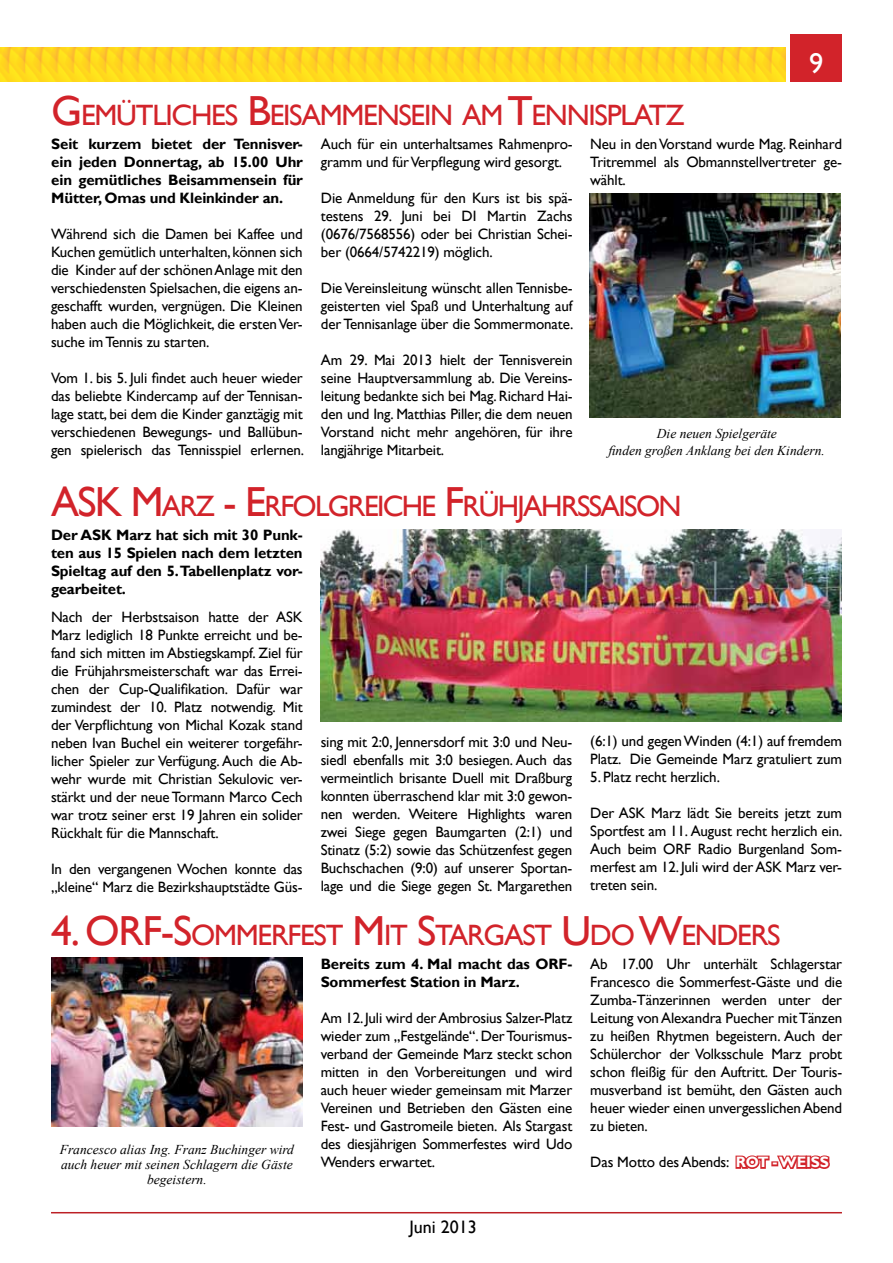
<style>
.page{position:relative;width:893px;height:1263px;background:#fff}
.page>*{position:absolute;margin:0;border:0;box-sizing:border-box;transform-origin:0 0}
.t1{font:29.4px "Gill Sans";letter-spacing:-.045em;color:#d2232a}
.t2{font:28.5px "Gill Sans";color:#fff}
.t3{font:18px "Gill Sans";color:#000}
.t4{font:15px/18px "Gill Sans";letter-spacing:-.01em;color:#000;text-align:justify}
.t5{font:700 15px/18px "Gill Sans";letter-spacing:-.01em;color:#000;text-align:justify}
.t6{font:italic 13.5px/15px "Times New Roman";color:#000;text-align:center}
.s1{font-size:42px}
.s2{font-weight:700;color:#fff}
</style>
<div class="page">
<hr style="left:51px;top:1212px;width:791px;height:1px;background:#bc2026">
<img style="left:0;top:48px;width:786px;height:34px">
<div style="left:791px;top:34px;width:51px;height:47px;background:#d2232a"></div>
<img style="left:589px;top:193px;width:252px;height:224px">
<svg style="left:735px;top:1155px;width:95px;height:14px"></svg>
<img style="left:51px;top:957px;width:252px;height:170px">
<img style="left:321px;top:529px;width:521px;height:193px">
<h1 class="t1" style="left:51px;top:98px;width:635px"><span class="s1">G</span> EMÜTLICHES <span class="s1">B</span>EISAMM ENSEIN AM <span class="s1">T</span>ENNISPLATZ</h1>
<h2 class="t2" style="left:809px;top:47px;width:16px">9</h2>
<p class="t5" style="left:51px;top:135px;width:253px">Seit kurzem bietet der Tennisver&shy;ein jeden Donnertag, ab 15.00 Uhr ein gemütliches Beisammensein für Mütter, Omas und Kleinkinder an.</p>
<p class="t4" style="left:321px;top:136px;width:253px">Auch für ein unterhaltsames Rahmenpro&shy;gramm und für Verpflegung wird gesorgt.</p>
<p class="t4" style="left:321px;top:190px;width:253px">Die Anmeldung für den Kurs ist bis spä&shy;testens 29. Juni bei DI Martin Zachs (0676/7568556) oder bei Christian Schei&shy;ber (0664/5742219) möglich.</p>
<p class="t4" style="left:321px;top:280px;width:254px">Die Vereinsleitung wünscht allen Tennisbe&shy;geisterten viel Spaß und Unterhaltung auf der Tennisanlage über die Sommermonate.</p>
<p class="t4" style="left:321px;top:352px;width:253px">Am 29. Mai 2013 hielt der Tennisverein seine Hauptversammlung ab. Die Vereins&shy;leitung bedankte sich bei Mag. Richard Hai&shy;den und Ing. Matthias Piller, die dem neuen Vorstand nicht mehr angehören, für ihre langjährige Mitarbeit.</p>
<p class="t4" style="left:590px;top:136px;width:253px">Neu in den Vorstand wurde Mag. Reinhard Tritremmel als Obmannstellvertreter ge&shy;wählt.</p>
<p class="t4" style="left:51px;top:225px;width:253px">Während sich die Damen bei Kaffee und Kuchen gemütlich unterhalten, können sich die Kinder auf der schönen Anlage mit den verschiedensten Spielsachen, die eigens an&shy;geschafft wurden, vergnügen. Die Kleinen haben auch die Möglichkeit, die ersten Ver&shy;suche im Tennis zu starten.</p>
<p class="t4" style="left:51px;top:369px;width:255px">Vom 1. bis 5. Juli findet auch heuer wieder das beliebte Kindercamp auf der Tennisan&shy;lage statt, bei dem die Kinder ganztägig mit verschiedenen Bewegungs- und Ballübun&shy;gen spielerisch das Tennisspiel erlernen.</p>
<p class="t6" style="left:609px;top:425px;width:217px;line-height:16.5px">Die neuen Spielgeräte<br>finden großen Anklang bei den Kindern.</p>
<h1 class="t1" style="left:51px;top:489px;width:632px"><span class="s1">ASK M</span>ARZ <span class="s1">- E</span>RFOLGREICHE <span class="s1">F</span>RÜHJAHRSSAISON</h1>
<p class="t5" style="left:51px;top:526px;width:253px">Der ASK Marz hat sich mit 30 Punk&shy;ten aus 15 Spielen nach dem letzten Spieltag auf den 5. Tabellenplatz vor&shy;gearbeitet.</p>
<p class="t4" style="left:51px;top:608px;width:253px">Nach der Herbstsaison hatte der ASK Marz lediglich 18 Punkte erreicht und be&shy;fand sich mitten im Abstiegskampf. Ziel für die Frühjahrsmeisterschaft war das Errei&shy;chen der Cup-Qualifikation. Dafür war zumindest der 10. Platz notwendig. Mit der Verpflichtung von Michal Kozak stand neben Ivan Buchel ein weiterer torgefähr&shy;licher Spieler zur Verfügung. Auch die Ab&shy;wehr wurde mit Christian Sekulovic ver&shy;stärkt und der neue Tormann Marco Cech war trotz seiner erst 19 Jahren ein solider Rückhalt für die Mannschaft.</p>
<p class="t4" style="left:51px;top:860px;width:253px">In den vergangenen Wochen konnte das „kleine“ Marz die Bezirkshauptstädte Güs-</p>
<p class="t4" style="left:321px;top:733px;width:253px">sing mit 2:0, Jennersdorf mit 3:0 und Neu&shy;siedl ebenfalls mit 3:0 besiegen. Auch das vermeintlich brisante Duell mit Draßburg konnten überraschend klar mit 3:0 gewon&shy;nen werden. Weitere Highlights waren zwei Siege gegen Baumgarten (2:1) und Stinatz (5:2) sowie das Schützenfest gegen Buchschachen (9:0) auf unserer Sportan&shy;lage und die Siege gegen St. Margarethen</p>
<p class="t4" style="left:590px;top:732px;width:253px">(6:1) und gegen Winden (4:1) auf fremdem<br>Platz. Die Gemeinde Marz gratuliert zum</p>
<p class="t4" style="left:590px;top:768px;width:131px">5. Platz recht herzlich.</p>
<p class="t4" style="left:590px;top:804px;width:253px">Der ASK Marz lädt Sie bereits jetzt zum Sportfest am 11. August recht herzlich ein.<br>Auch beim ORF Radio Burgenland Som&shy;merfest am 12. Juli wird der ASK Marz ver&shy;treten sein.</p>
<h1 class="t1" style="left:51px;top:918px;width:729px"><span class="s1">4. ORF-S</span>OMM ERFEST <span class="s1">M</span>IT <span class="s1">S</span>TARGAST <span class="s1">U</span> DO <span class="s1">W</span>ENDERS</h1>
<p class="t6" style="left:60px;top:1142px;width:236px">Francesco alias Ing. Franz Buchinger wird auch heuer mit seinen Schlagern die Gäste begeistern.</p>
<p class="t5" style="left:321px;top:956px;width:253px">Bereits zum 4. Mal macht das ORF-<br>Sommerfest Station in Marz.</p>
<p class="t4" style="left:590px;top:955px;width:253px">Ab 17.00 Uhr unterhält Schlagerstar Francesco die Sommerfest-Gäste und die Zumba-Tänzerinnen werden unter der Leitung von Alexandra Puecher mit Tänzen zu heißen Rhytmen begeistern. Auch der Schülerchor der Volksschule Marz probt schon fleißig für den Auftritt. Der Touris&shy;musverband ist bemüht, den Gästen auch heuer wieder einen unvergesslichen Abend zu bieten.</p>
<p class="t4" style="left:590px;top:1153px;width:240px">Das Motto des Abends: <span class="s2">ROT - WEISS</span></p>
<p class="t4" style="left:321px;top:1009px;width:253px">Am 12. Juli wird der Ambrosius Salzer-Platz wieder zum „Festgelände“. Der Tourismus&shy;verband der Gemeinde Marz steckt schon mitten in den Vorbereitungen und wird auch heuer wieder gemeinsam mit Marzer Vereinen und Betrieben den Gästen eine Fest- und Gastromeile bieten. Als Stargast des diesjährigen Sommerfestes wird Udo Wenders erwartet.</p>
<p class="t3" style="left:410px;top:1216px;width:69px">Juni 2013</p>
</div>
